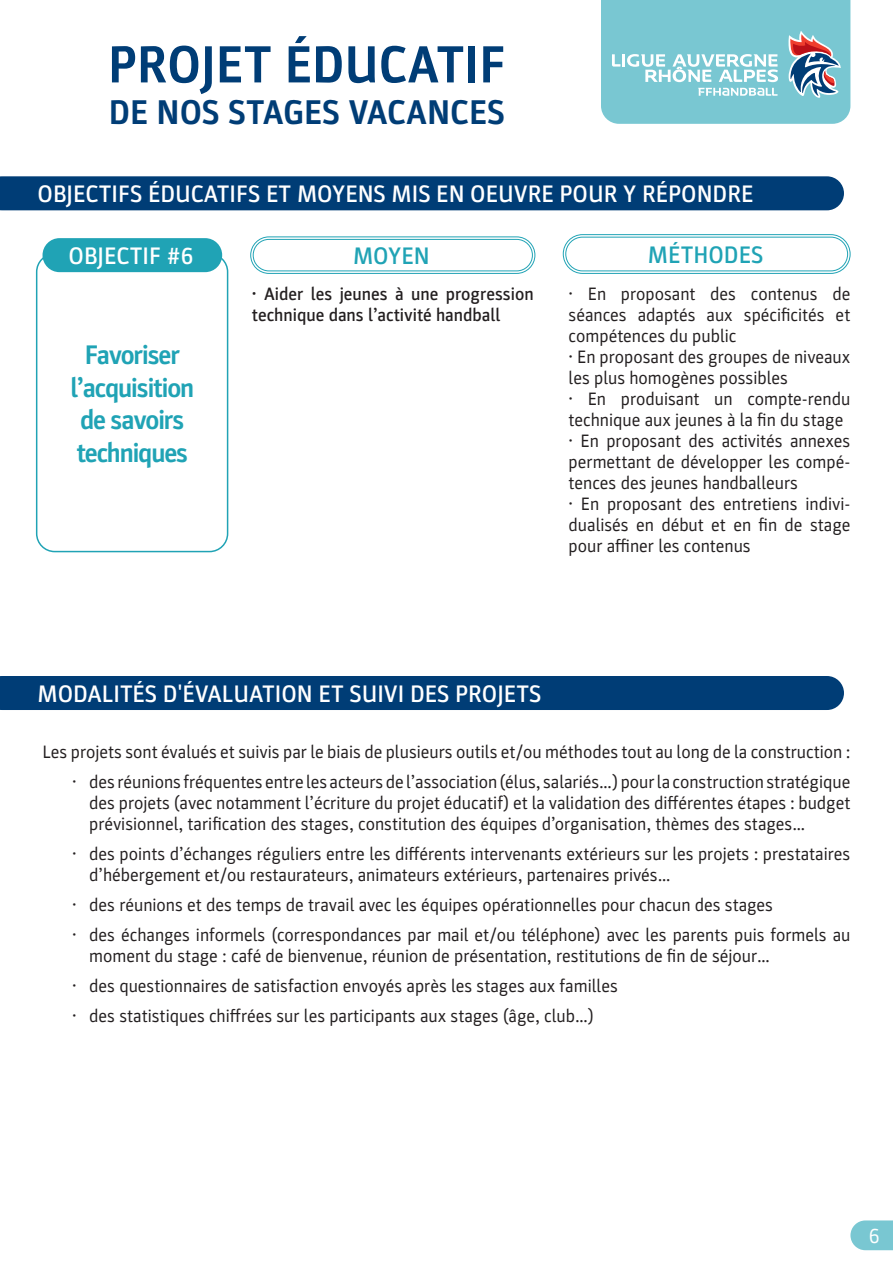
<style>
.page{position:relative;width:893px;height:1263px;background:#fff}
.page>*{position:absolute;margin:0;border:0;box-sizing:border-box;transform-origin:0 0}
.t1{font:700 52.5px "Parka";color:#003d76}
.t2{font:700 34.5px "Parka";color:#003d76}
.t3{font:700 27px/32.4px "Parka";letter-spacing:-.04em;color:#20a3b5;text-align:center}
.t4{font:500 24px "Parka";color:#fff}
.t5{font:500 24px "Parka";color:#20a3b5}
.t6{font:21px "Parka";color:#fff}
.t7{font:18px/21px "Parka";color:#231f20;text-align:justify}
.t8{font:500 18px/21px "Parka";color:#231f20}
</style>
<div class="page">
<div style="left:36px;top:253px;width:192px;height:299px;border:2px solid #20a3b5;border-radius:18px"></div>
<div style="left:0;top:176px;width:844px;height:34px;background:#003d76"></div>
<div style="left:43px;top:238px;width:179px;height:34px;background:#20a3b5;border-radius:17px"></div>
<div style="left:250px;top:237px;width:285px;height:37px;border:1px solid #20a3b5;border-radius:18px"></div>
<div style="left:253px;top:239px;width:280px;height:32px;border:1px solid #20a3b5;border-radius:16px"></div>
<div style="left:563px;top:234px;width:287px;height:40px;border:1px solid #20a3b5;border-radius:19px"></div>
<div style="left:565px;top:237px;width:283px;height:34px;border:1px solid #20a3b5;border-radius:17px"></div>
<div style="left:0;top:676px;width:844px;height:34px;background:#003d76"></div>
<svg style="left:850px;top:1220px;width:43px;height:30px"></svg>
<svg style="left:601px;top:0;width:249px;height:124px;background:#84c6d1"></svg>
<p class="t1" style="left:108px;top:35px;width:399px">PROJET ÉDUCATIF</p>
<p class="t2" style="left:109px;top:93px;width:398px">DE NOS STAGES VACANCES</p>
<p class="t4" style="left:38px;top:181px;width:717px">OBJECTIFS ÉDUCATIFS ET MOYENS MIS EN OEUVRE POUR Y RÉPONDRE</p>
<p class="t4" style="left:69px;top:243px;width:126px">OBJECTIF #6</p>
<p class="t5" style="left:353px;top:243px;width:78px">MOYEN</p>
<p class="t5" style="left:648px;top:242px;width:117px">MÉTHODES</p>
<p class="t3" style="left:70px;top:339px;width:125px">Favoriser l’acquisition de savoirs techniques</p>
<p class="t8" style="left:252px;top:284px;width:283px">• Aider les jeunes à une progression technique dans l’activité handball</p>
<p class="t7" style="left:569px;top:284px;width:283px">• En proposant des contenus de séances adaptés aux spécificités et compétences du public</p>
<p class="t7" style="left:569px;top:347px;width:283px">• En proposant des groupes de niveaux les plus homogènes possibles</p>
<p class="t7" style="left:569px;top:389px;width:283px">• En produisant un compte-rendu technique aux jeunes à la fin du stage</p>
<p class="t7" style="left:569px;top:431px;width:283px">• En proposant des activités annexes permettant de développer les compé&shy;tences des jeunes handballeurs</p>
<p class="t7" style="left:569px;top:494px;width:283px">• En proposant des entretiens indivi&shy;dualisés en début et en fin de stage pour affiner les contenus</p>
<p class="t4" style="left:38px;top:681px;width:505px">MODALITÉS D'ÉVALUATION ET SUIVI DES PROJETS</p>
<p class="t7" style="left:43px;top:741px;width:809px">Les projets sont évalués et suivis par le biais de plusieurs outils et/ou méthodes tout au long de la construction :</p>
<p class="t7" style="left:89px;top:771px;width:763px;text-indent:-17px">• des réunions fréquentes entre les acteurs de l’association (élus, salariés…) pour la construction stratégique des projets (avec notamment l’écriture du projet éducatif) et la validation des différentes étapes : budget prévisionnel, tarification des stages, constitution des équipes d’organisation, thèmes des stages…</p>
<p class="t7" style="left:89px;top:843px;width:763px;text-indent:-17px">• des points d’échanges réguliers entre les différents intervenants extérieurs sur les projets : prestataires d’hébergement et/ou restaurateurs, animateurs extérieurs, partenaires privés…</p>
<p class="t7" style="left:72px;top:894px;width:702px">• des réunions et des temps de travail avec les équipes opérationnelles pour chacun des stages</p>
<p class="t7" style="left:89px;top:924px;width:763px;text-indent:-17px">• des échanges informels (correspondances par mail et/ou téléphone) avec les parents puis formels au moment du stage : café de bienvenue, réunion de présentation, restitutions de fin de séjour…</p>
<p class="t7" style="left:72px;top:975px;width:547px">• des questionnaires de satisfaction envoyés après les stages aux familles</p>
<p class="t7" style="left:72px;top:1005px;width:523px">• des statistiques chiffrées sur les participants aux stages (âge, club…)</p>
<p class="t6" style="left:869px;top:1224px;width:13px">6</p>
</div>
